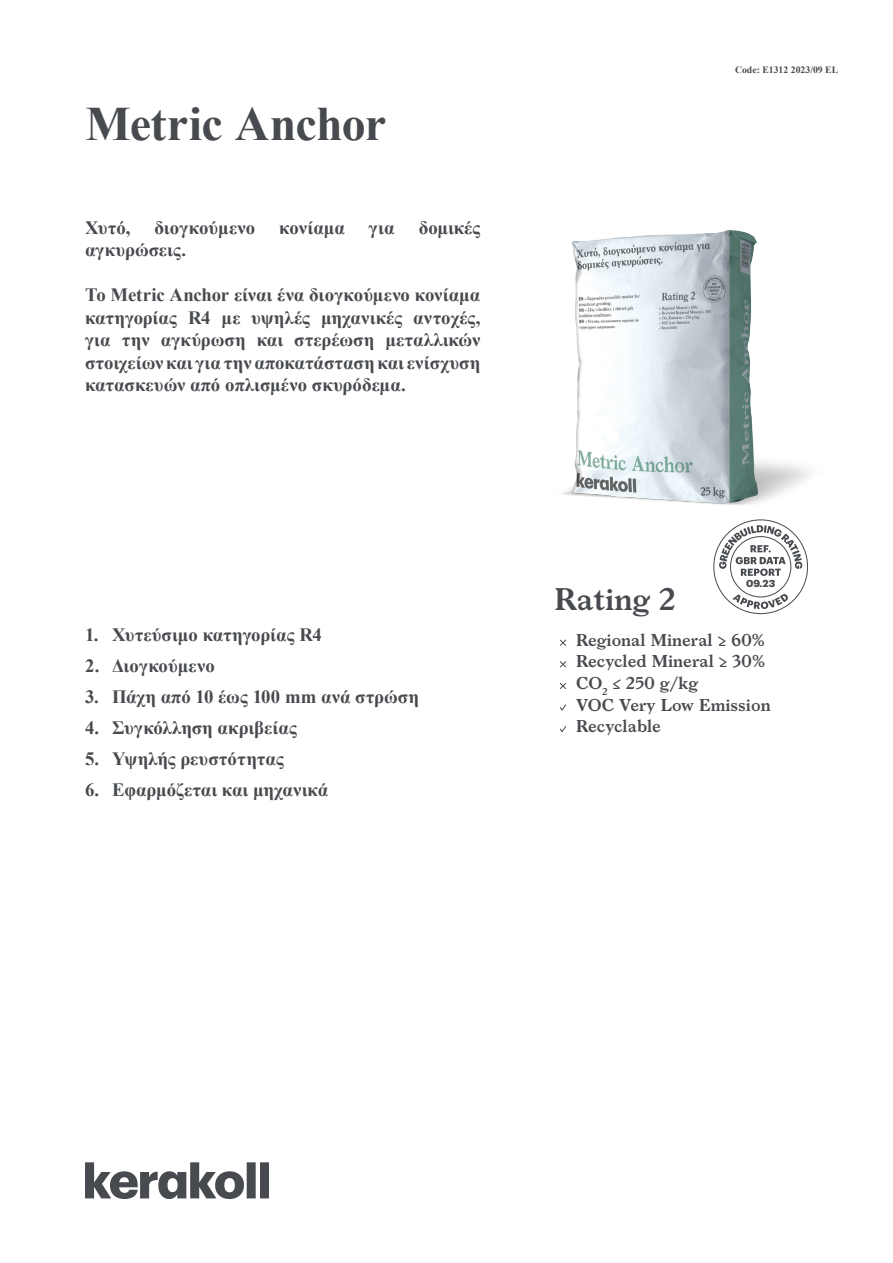
<style>
.page{position:relative;width:893px;height:1263px;background:#fff}
.page>*{position:absolute;margin:0;border:0;box-sizing:border-box;transform-origin:0 0}
.t1{font:700 48px "Times New Roman";letter-spacing:-.015em;color:#474a4e}
.t2{font:600 30px "Larish Neue";color:#474a4e}
.t3{font:700 18.75px/22.5px "Times New Roman";color:#474a4e;text-align:justify}
.t4{font:600 16.5px/21.6px "Larish Neue";color:#474a4e}
.t5{font:700 10.05px "Graphik";color:#474a4e}
.t6{font:700 9.75px "Times New Roman";color:#474a4e}
</style>
<div class="page">
<svg style="left:713px;top:522px;width:95px;height:92px"></svg>
<svg style="left:85px;top:1162px;width:184px;height:37px"></svg>
<svg style="left:559px;top:639px;width:8px;height:7px"></svg>
<svg style="left:559px;top:661px;width:8px;height:7px"></svg>
<svg style="left:559px;top:682px;width:8px;height:7px"></svg>
<svg style="left:559px;top:704px;width:8px;height:7px"></svg>
<svg style="left:559px;top:726px;width:8px;height:7px"></svg>
<img style="left:561px;top:230px;width:249px;height:292px">
<h1 class="t1" style="left:85px;top:90px;width:302px">Metric Anchor</h1>
<p class="t3" style="left:85px;top:216px;width:47px">Χυτό,</p>
<p class="t3" style="left:154px;top:216px;width:102px">διογκούμενο</p>
<p class="t3" style="left:279px;top:216px;width:67px">κονίαμα</p>
<p class="t3" style="left:369px;top:216px;width:27px">για</p>
<p class="t3" style="left:419px;top:216px;width:63px">δομικές</p>
<p class="t3" style="left:85px;top:238px;width:103px">αγκυρώσεις.</p>
<p class="t3" style="left:85px;top:283px;width:397px">Το Metric Anchor είναι ένα διογκούμενο κονίαμα κατηγορίας R4 με υψηλές μηχανικές αντοχές, για την αγκύρωση και στερέωση μεταλλικών στοιχείων και για την αποκατάσταση και ενίσχυση κατασκευών από οπλισμένο σκυρόδεμα.</p>
<p class="t3" style="left:85px;top:623px;width:238px">1. Χυτεύσιμο κατηγορίας R4</p>
<p class="t3" style="left:85px;top:654px;width:131px">2. Διογκούμενο</p>
<p class="t3" style="left:85px;top:685px;width:336px">3. Πάχη από 10 έως 100 mm ανά στρώση</p>
<p class="t3" style="left:85px;top:716px;width:213px">4. Συγκόλληση ακριβείας</p>
<p class="t3" style="left:85px;top:747px;width:201px">5. Υψηλής ρευστότητας</p>
<p class="t3" style="left:85px;top:778px;width:245px">6. Εφαρμόζεται και μηχανικά</p>
<p class="t6" style="left:735px;top:63px;width:105px">Code: E1312 2023/09 EL</p>
<p class="t5" style="left:746px;top:575px;width:31px">09.23</p>
<h2 class="t2" style="left:554px;top:576px;width:123px">Rating 2</h2>
<p class="t4" style="left:576px;top:628px;width:196px">Regional Mineral ≥ 60%<br>Recycled Mineral ≥ 30%<br>CO<sub>2</sub> ≤ 250 g/kg<br>VOC Very Low Emission<br>Recyclable</p>
</div>
